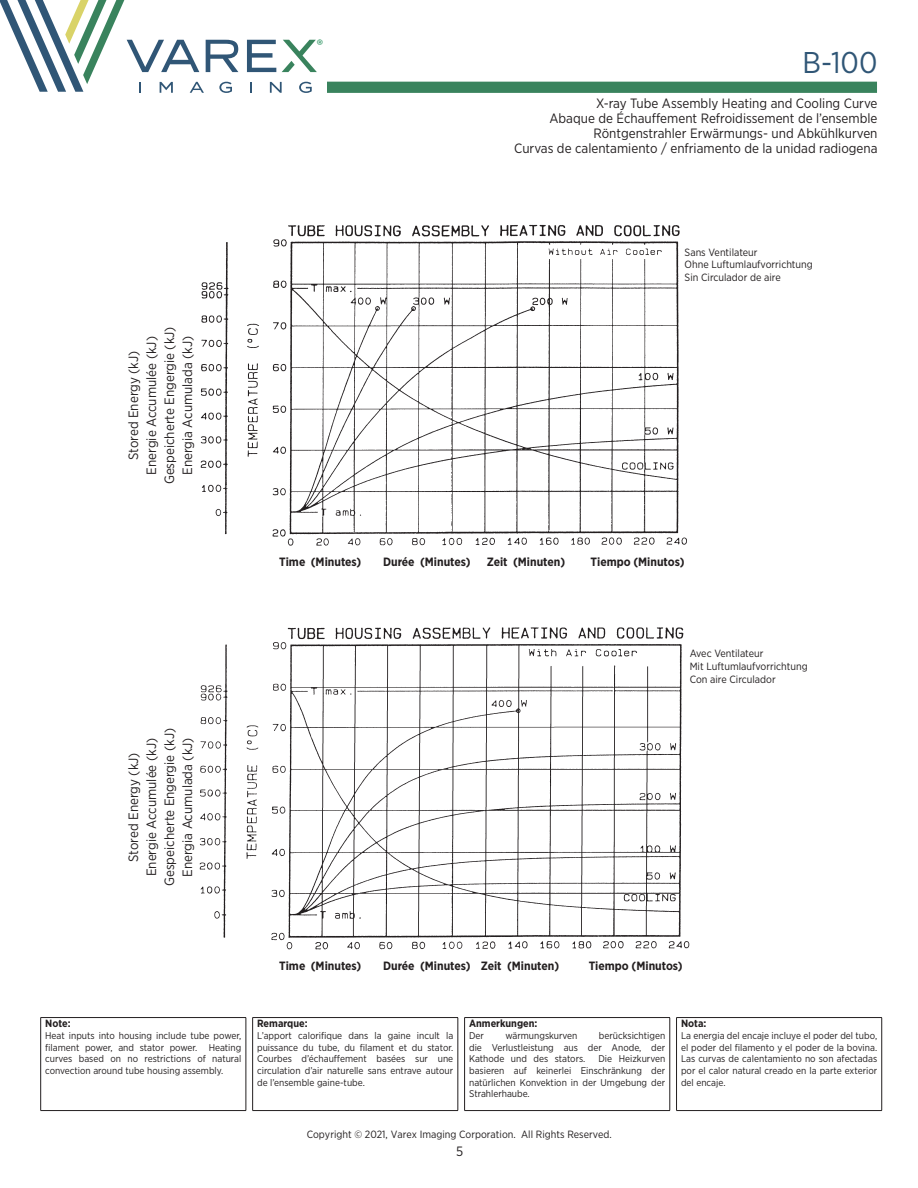
<style>
.page{position:relative;width:918px;height:1188px;background:#fff}
.page>*{position:absolute;margin:0;border:0;box-sizing:border-box;transform-origin:0 0}
.t1{font:30px "Gotham Narrow";color:#305676}
.t2{font:13.5px "Gotham Narrow";color:#231f20}
.t3{font:12.3px "Neutraface Text Book Alt";color:#0a8348}
.t4{font:700 12px "Gotham Narrow";color:#231f20}
.t5{font:10.5px "Gotham Narrow";color:#231f20}
.t6{font:700 10.5px "Gotham Narrow";color:#231f20}
.t7{font:9.75px/11.7px "Gotham Narrow";color:#231f20;text-align:justify}
</style>
<div class="page">
<div style="left:327px;top:82px;width:550px;height:11px;background:#39835d"></div>
<svg style="left:0;top:0;width:317px;height:93px"></svg>
<img style="left:200px;top:224px;width:487px;height:322px">
<img style="left:199px;top:627px;width:491px;height:323px">
<hr style="left:40px;top:1017px;width:206px;height:1px;background:#231f20">
<hr style="left:40px;top:1018px;width:1px;height:92px;background:#231f20">
<hr style="left:246px;top:1018px;width:1px;height:92px;background:#231f20">
<hr style="left:252px;top:1017px;width:206px;height:1px;background:#231f20">
<hr style="left:252px;top:1018px;width:1px;height:92px;background:#231f20">
<hr style="left:458px;top:1018px;width:1px;height:92px;background:#231f20">
<hr style="left:464px;top:1017px;width:206px;height:1px;background:#231f20">
<hr style="left:464px;top:1018px;width:1px;height:92px;background:#231f20">
<hr style="left:670px;top:1018px;width:1px;height:92px;background:#231f20">
<hr style="left:676px;top:1017px;width:206px;height:1px;background:#231f20">
<hr style="left:676px;top:1018px;width:1px;height:92px;background:#231f20">
<hr style="left:881px;top:1018px;width:1px;height:92px;background:#231f20">
<hr style="left:40px;top:1110px;width:206px;height:1px;background:#231f20">
<hr style="left:252px;top:1110px;width:206px;height:1px;background:#231f20">
<hr style="left:464px;top:1110px;width:206px;height:1px;background:#231f20">
<hr style="left:676px;top:1110px;width:206px;height:1px;background:#231f20">
<p class="t3" style="left:317px;top:36px;width:8px">®</p>
<h1 class="t1" style="left:803px;top:44px;width:76px">B-100</h1>
<p class="t2" style="left:596px;top:95px;width:283px">X-ray Tube Assembly Heating and Cooling Curve</p>
<p class="t2" style="left:549px;top:110px;width:330px">Abaque de Échauffement Refroidissement de l’ensemble</p>
<p class="t2" style="left:594px;top:125px;width:285px">Röntgenstrahler Erwärmungs- und Abkühlkurven</p>
<p class="t2" style="left:514px;top:140px;width:365px">Curvas de calentamiento / enfriamento de la unidad radiogena</p>
<p class="t2" style="left:143px;top:475px;width:140px;rotate:-90deg">Energie Accumulée (kJ)</p>
<p class="t2" style="left:161px;top:484px;width:160px;rotate:-90deg">Gespeicherte Engergie (kJ)</p>
<p class="t2" style="left:179px;top:475px;width:141px;rotate:-90deg">Energia Acumulada (kJ)</p>
<p class="t2" style="left:125px;top:460px;width:111px;rotate:-90deg">Stored Energy (kJ)</p>
<p class="t5" style="left:685px;top:246px;width:74px">Sans Ventilateur</p>
<p class="t5" style="left:685px;top:258px;width:130px">Ohne Luftumlaufvorrichtung</p>
<p class="t5" style="left:685px;top:271px;width:98px">Sin Circulador de aire</p>
<p class="t4" style="left:279px;top:554px;width:84px">Time (Minutes)</p>
<p class="t4" style="left:383px;top:554px;width:89px">Durée (Minutes)</p>
<p class="t4" style="left:487px;top:554px;width:80px">Zeit (Minuten)</p>
<p class="t4" style="left:591px;top:554px;width:96px">Tiempo (Minutos)</p>
<p class="t2" style="left:143px;top:876px;width:140px;rotate:-90deg">Energie Accumulée (kJ)</p>
<p class="t2" style="left:161px;top:886px;width:160px;rotate:-90deg">Gespeicherte Engergie (kJ)</p>
<p class="t2" style="left:179px;top:877px;width:141px;rotate:-90deg">Energia Acumulada (kJ)</p>
<p class="t2" style="left:125px;top:862px;width:111px;rotate:-90deg">Stored Energy (kJ)</p>
<p class="t5" style="left:690px;top:647px;width:75px">Avec Ventilateur</p>
<p class="t5" style="left:690px;top:660px;width:120px">Mit Luftumlaufvorrichtung</p>
<p class="t5" style="left:690px;top:672px;width:88px">Con aire Circulador</p>
<p class="t4" style="left:279px;top:958px;width:84px">Time (Minutes)</p>
<p class="t4" style="left:383px;top:958px;width:89px">Durée (Minutes)</p>
<p class="t4" style="left:481px;top:958px;width:80px">Zeit (Minuten)</p>
<p class="t4" style="left:589px;top:958px;width:96px">Tiempo (Minutos)</p>
<p class="t6" style="left:45px;top:1017px;width:27px">Note:</p>
<p class="t7" style="left:45px;top:1029px;width:198px">Heat inputs into housing include tube power, filament power, and stator power. Heating curves based on no restrictions of natural convection around tube housing assembly.</p>
<p class="t6" style="left:257px;top:1017px;width:52px">Remarque:</p>
<p class="t7" style="left:257px;top:1029px;width:198px">L’apport calorifique dans la gaine incult la puissance du tube, du filament et du stator.<br>Courbes d’échauffement basées sur une circulation d’air naturelle sans entrave autour de l’ensemble gaine-tube.</p>
<p class="t6" style="left:469px;top:1017px;width:70px">Anmerkungen:</p>
<p class="t7" style="left:469px;top:1029px;width:16px">Der</p>
<p class="t7" style="left:505px;top:1029px;width:74px">wärmungskurven</p>
<p class="t7" style="left:469px;top:1029px;width:198px;text-indent:130px">berücksichtigen die Verlustleistung aus der Anode, der Kathode und des stators.</p>
<p class="t7" style="left:469px;top:1053px;width:198px;text-indent:129px">Die Heizkurven basieren auf keinerlei Einschränkung der natürlichen Konvektion in der Umgebung der Strahlerhaube.</p>
<p class="t5" style="left:307px;top:1127px;width:307px">Copyright © 2021, Varex Imaging Corporation. All Rights Reserved.</p>
<h2 class="t2" style="left:456px;top:1142px;width:9px">5</h2>
<p class="t6" style="left:681px;top:1017px;width:27px">Nota:</p>
<p class="t7" style="left:681px;top:1029px;width:198px">La energia del encaje incluye el poder del tubo, el poder del filamento y el poder de la bovina.<br>Las curvas de calentamiento no son afectadas por el calor natural creado en la parte exterior del encaje.</p>
</div>
